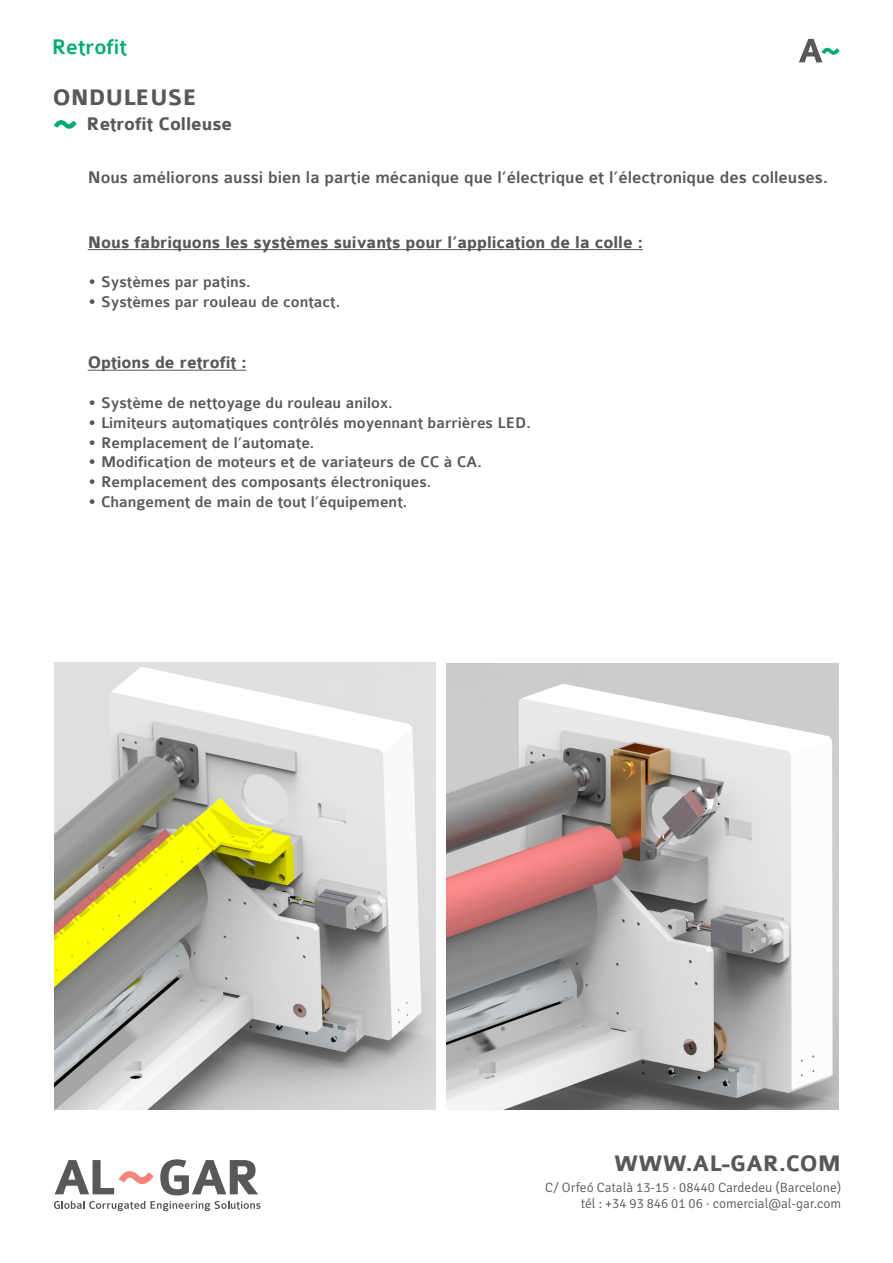
<style>
.page{position:relative;width:893px;height:1263px;background:#fff}
.page>*{position:absolute;margin:0;border:0;box-sizing:border-box;transform-origin:0 0}
.t1{font:700 24px "Colaborate";color:#57585a}
.t2{font:500 22.5px "Colaborate";color:#00a975}
.t3{font:700 19.5px "Colaborate";color:#57585a}
.t4{font:500 18px "Colaborate";color:#57585a}
.t5{font:700 18px "Colaborate";color:#57585a}
.t6{font:500 16.5px "Colaborate";color:#57585a}
.t7{font:300 13.5px/16.2px "Signika";color:#57585a;text-align:right}
</style>
<div class="page">
<svg style="left:160px;top:1159px;width:98px;height:36px"></svg>
<svg style="left:54px;top:1201px;width:207px;height:10px"></svg>
<hr style="left:88px;top:249px;width:555px;height:1px;background:#57585a">
<hr style="left:88px;top:370px;width:158px;height:1px;background:#57585a">
<svg style="left:799px;top:39px;width:40px;height:23px"></svg>
<svg style="left:54px;top:120px;width:23px;height:9px"></svg>
<svg style="left:55px;top:1160px;width:98px;height:34px"></svg>
<img style="left:54px;top:662px;width:381px;height:448px">
<img style="left:446px;top:663px;width:393px;height:447px">
<h2 class="t2" style="left:52px;top:35px;width:77px">Retrofit</h2>
<h1 class="t1" style="left:53px;top:85px;width:146px">ONDULEUSE</h1>
<p class="t3" style="left:87px;top:113px;width:147px">Retrofit Colleuse</p>
<p class="t4" style="left:88px;top:168px;width:742px">Nous améliorons aussi bien la partie mécanique que l’électrique et l’électronique des colleuses.</p>
<p class="t5" style="left:88px;top:233px;width:557px">Nous fabriquons les systèmes suivants pour l’application de la colle :</p>
<p class="t6" style="left:88px;top:274px;width:165px">• Systèmes par patins.</p>
<p class="t6" style="left:88px;top:293px;width:254px">• Systèmes par rouleau de contact.</p>
<p class="t5" style="left:88px;top:353px;width:160px">Options de retrofit :</p>
<p class="t6" style="left:88px;top:394px;width:306px">• Système de nettoyage du rouleau anilox.</p>
<p class="t6" style="left:88px;top:414px;width:445px">• Limiteurs automatiques contrôlés moyennant barrières LED.</p>
<p class="t6" style="left:88px;top:434px;width:228px">• Remplacement de l’automate.</p>
<p class="t6" style="left:88px;top:454px;width:396px">• Modification de moteurs et de variateurs de CC à CA.</p>
<p class="t6" style="left:88px;top:473px;width:345px">• Remplacement des composants électroniques.</p>
<p class="t6" style="left:88px;top:493px;width:321px">• Changement de main de tout l’équipement.</p>
<h1 class="t1" style="left:614px;top:1151px;width:228px">WWW.AL-GAR.COM</h1>
<p class="t7" style="left:545px;top:1180px;width:297px">C/ Orfeó Català 13-15 · 08440 Cardedeu (Barcelone) tél : +34 93 846 01 06 · comercial@al-gar.com</p>
</div>
